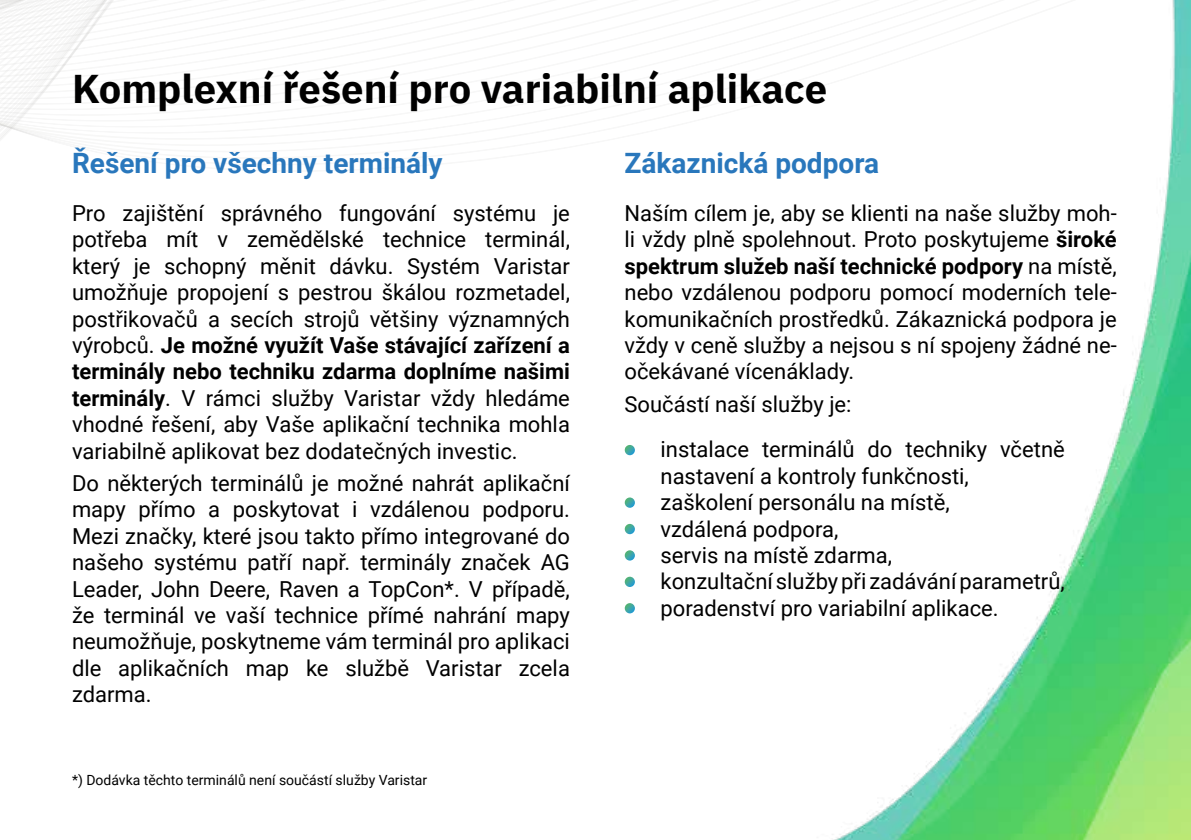
<style>
.page{position:relative;width:1191px;height:840px;background:#fff}
.page>*{position:absolute;margin:0;border:0;box-sizing:border-box;transform-origin:0 0}
.t1{font:700 40px "IBM Plex Sans";color:#000}
.t2{font:700 28px "Roboto";color:#2977bc}
.t3{font:22px/26.4px "Roboto";color:#000;text-align:justify}
.t4{font:14px "Roboto";color:#000}
.s1{font-weight:700}
</style>
<div class="page">
<svg style="left:0;top:0;width:113px;height:143px"></svg>
<img style="left:837px;top:0;width:354px;height:839px">
<svg style="left:625px;top:445px;width:10px;height:10px"></svg>
<svg style="left:625px;top:497px;width:10px;height:10px"></svg>
<svg style="left:625px;top:523px;width:10px;height:11px"></svg>
<svg style="left:625px;top:603px;width:10px;height:10px"></svg>
<svg style="left:625px;top:550px;width:10px;height:10px"></svg>
<svg style="left:625px;top:576px;width:10px;height:10px"></svg>
<h1 class="t1" style="left:72px;top:57px;width:756px">Komplexní řešení pro variabilní aplikace</h1>
<p class="t2" style="left:72px;top:143px;width:372px">Řešení pro všechny terminály</p>
<p class="t2" style="left:624px;top:143px;width:256px">Zákaznická podpora</p>
<p class="t3" style="left:624px;top:199px;width:494px">Naším cílem je, aby se klienti na naše služby moh&shy;li vždy plně spolehnout. Proto poskytujeme <span class="s1">široké spektrum služeb naší technické podpory</span> na místě, nebo vzdálenou podporu pomocí moderních tele&shy;komunikačních prostředků. Zákaznická podpora je vždy v ceně služby a nejsou s ní spojeny žádné ne&shy;očekávané vícenáklady.</p>
<p class="t3" style="left:624px;top:389px;width:228px">Součástí naší služby je:</p>
<p class="t3" style="left:660px;top:435px;width:406px;text-indent:-36px">• instalace terminálů do techniky včetně nastavení a kontroly funkčnosti,</p>
<p class="t3" style="left:624px;top:488px;width:327px">• zaškolení personálu na místě,</p>
<p class="t3" style="left:624px;top:514px;width:215px">• vzdálená podpora,</p>
<p class="t3" style="left:624px;top:541px;width:269px">• servis na místě zdarma,</p>
<p class="t3" style="left:624px;top:567px;width:442px">• konzultační služby při zadávání parametrů,</p>
<p class="t3" style="left:624px;top:593px;width:376px">• poradenství pro variabilní aplikace.</p>
<p class="t3" style="left:72px;top:199px;width:499px">Pro zajištění správného fungování systému je potřeba mít v zemědělské technice terminál, který je schopný měnit dávku. Systém Varistar umožňuje propojení s pestrou škálou rozmetadel, postřikovačů a secích strojů většiny významných výrobců. <span class="s1">Je možné využít Vaše stávající zařízení a terminály nebo techniku zdarma doplníme našimi terminály</span>. V rámci služby Varistar vždy hledáme vhodné řešení, aby Vaše aplikační technika mohla variabilně aplikovat bez dodatečných investic.</p>
<p class="t3" style="left:72px;top:468px;width:499px">Do některých terminálů je možné nahrát aplikační mapy přímo a poskytovat i vzdálenou podporu.<br>Mezi značky, které jsou takto přímo integrované do našeho systému patří např. terminály značek AG Leader, John Deere, Raven a TopCon*. V případě, že terminál ve vaší technice přímé nahrání mapy neumožňuje, poskytneme vám terminál pro aplikaci dle aplikačních map ke službě Varistar zcela zdarma.</p>
<p class="t4" style="left:72px;top:769px;width:357px">*) Dodávka těchto terminálů není součástí služby Varistar</p>
</div>
